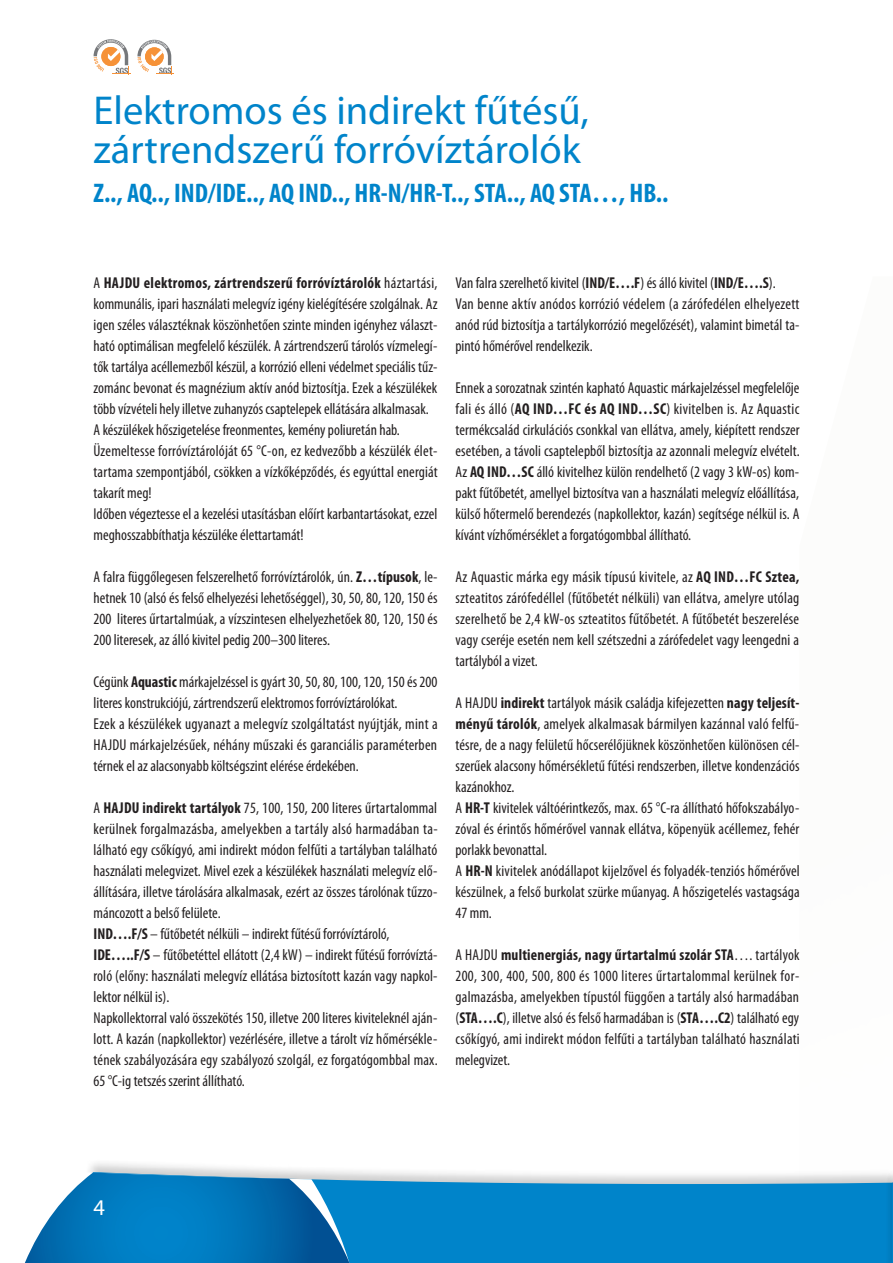
<style>
.page{position:relative;width:893px;height:1263px;background:#fff}
.page>*{position:absolute;margin:0;border:0;box-sizing:border-box;transform-origin:0 0}
.t1{font:40.5px/39px "Myriad Pro";color:#0084ca}
.t2{font:700 condensed 27px "Myriad Pro";color:#0084ca}
.t3{font:22.5px "Myriad Pro";color:#fff}
.t4{font:condensed 15.75px/21px "Myriad Pro";letter-spacing:.005em;color:#231f20}
.s1{font-weight:700}
</style>
<div class="page">
<div style="left:85px;top:1158px;width:808px;height:105px;background:#000;opacity:.2"></div>
<svg style="left:353px;top:1172px;width:531px;height:91px;background:#1b8fcd"></svg>
<svg style="left:25px;top:1171px;width:328px;height:92px;background:#2687c1"></svg>
<div style="left:884px;top:1158px;width:9px;height:105px;background:#000;opacity:.2"></div>
<svg style="left:892px;top:1172px;width:1px;height:91px"></svg>
<svg style="left:137px;top:40px;width:36px;height:35px"></svg>
<svg style="left:94px;top:39px;width:36px;height:36px"></svg>
<h1 class="t1" style="left:94px;top:90px;width:497px">Elektromos és indirekt fűtésű, zártrendszerű forróvíztárolók</h1>
<h2 class="t2" style="left:94px;top:176px;width:576px">Z.., AQ.., IND/IDE.., AQ IND.., HR-N/HR-T.., STA.., AQ STA…, HB..</h2>
<p class="t4" style="left:94px;top:272px;width:346px">A <span class="s1">HAJDU elektromos, zártrendszerű forróvíztárolók</span> háztartási, kommunális, ipari használati melegvíz igény kielégítésére szolgálnak. Az igen széles választéknak köszönhetően szinte minden igényhez választ&shy;ható optimálisan megfelelő készülék. A zártrendszerű tárolós vízmelegí&shy;tők tartálya acéllemezből készül, a korrózió elleni védelmet speciális tűz&shy;zománc bevonat és magnézium aktív anód biztosítja. Ezek a készülékek több vízvételi hely illetve zuhanyzós csaptelepek ellátására alkalmasak.<br>A készülékek hőszigetelése freonmentes, kemény poliuretán hab.<br>Üzemeltesse forróvíztárolóját 65 °C-on, ez kedvezőbb a készülék élet&shy;tartama szempontjából, csökken a vízkőképződés, és egyúttal energiát takarít meg!<br>Időben végeztesse el a kezelési utasításban előírt karbantartásokat, ezzel meghosszabbíthatja készüléke élettartamát!</p>
<p class="t4" style="left:94px;top:566px;width:346px;text-align:justify">A falra függőlegesen felszerelhető forróvíztárolók, ún. <span class="s1">Z…típusok</span>, le&shy;hetnek 10 (alsó és felső elhelyezési lehetőséggel), 30, 50, 80, 120, 150 és 200 literes űrtartalmúak, a vízszintesen elhelyezhetőek 80, 120, 150 és 200 literesek, az álló kivitel pedig 200–300 literes.</p>
<p class="t4" style="left:94px;top:671px;width:346px">Cégünk <span class="s1">Aquastic</span> márkajelzéssel is gyárt 30, 50, 80, 100, 120, 150 és 200 literes konstrukciójú, zártrendszerű elektromos forróvíztárolókat.<br>Ezek a készülékek ugyanazt a melegvíz szolgáltatást nyújtják, mint a HAJDU márkajelzésűek, néhány műszaki és garanciális paraméterben térnek el az alacsonyabb költségszint elérése érdekében.</p>
<p class="t4" style="left:94px;top:797px;width:346px">A <span class="s1">HAJDU indirekt tartályok</span> 75, 100, 150, 200 literes űrtartalommal kerülnek forgalmazásba, amelyekben a tartály alsó harmadában ta&shy;lálható egy csőkígyó, ami indirekt módon felfűti a tartályban található használati melegvizet. Mivel ezek a készülékek használati melegvíz elő&shy;állítására, illetve tárolására alkalmasak, ezért az összes tárolónak tűzzo&shy;máncozott a belső felülete.<br><span class="s1">IND….F/S</span> – fűtőbetét nélküli – indirekt fűtésű forróvíztároló, <span class="s1">IDE…..F/S</span> – fűtőbetéttel ellátott (2,4 kW) – indirekt fűtésű forróvíztá&shy;roló (előny: használati melegvíz ellátása biztosított kazán vagy napkol&shy;lektor nélkül is).<br>Napkollektorral való összekötés 150, illetve 200 literes kiviteleknél aján&shy;lott. A kazán (napkollektor) vezérlésére, illetve a tárolt víz hőmérsékle&shy;tének szabályozására egy szabályozó szolgál, ez forgatógombbal max.<br>65 °C-ig tetszés szerint állítható.</p>
<p class="t4" style="left:455px;top:272px;width:346px">Van falra szerelhető kivitel (<span class="s1">IND/E….F</span>) és álló kivitel (<span class="s1">IND/E….S</span>).<br>Van benne aktív anódos korrózió védelem (a zárófedélen elhelyezett anód rúd biztosítja a tartálykorrózió megelőzését), valamint bimetál ta&shy;pintó hőmérővel rendelkezik.</p>
<p class="t4" style="left:455px;top:377px;width:346px;text-align:justify">Ennek a sorozatnak szintén kapható Aquastic márkajelzéssel megfelelője fali és álló (<span class="s1">AQ IND…FC és AQ IND…SC</span>) kivitelben is. Az Aquastic termékcsalád cirkulációs csonkkal van ellátva, amely, kiépített rendszer esetében, a távoli csaptelepből biztosítja az azonnali melegvíz elvételt.<br>Az <span class="s1">AQ IND…SC</span> álló kivitelhez külön rendelhető (2 vagy 3 kW-os) kom&shy;pakt fűtőbetét, amellyel biztosítva van a használati melegvíz előállítása, külső hőtermelő berendezés (napkollektor, kazán) segítsége nélkül is. A kívánt vízhőmérséklet a forgatógombbal állítható.</p>
<p class="t4" style="left:455px;top:566px;width:346px;text-align:justify">Az Aquastic márka egy másik típusú kivitele, az <span class="s1">AQ IND…FC Sztea, </span>szteatitos zárófedéllel (fűtőbetét nélküli) van ellátva, amelyre utólag szerelhető be 2,4 kW-os szteatitos fűtőbetét. A fűtőbetét beszerelése vagy cseréje esetén nem kell szétszedni a zárófedelet vagy leengedni a tartályból a vizet.</p>
<p class="t4" style="left:455px;top:692px;width:346px">A HAJDU <span class="s1">indirekt</span> tartályok másik családja kifejezetten <span class="s1">nagy teljesít&shy;ményű tárolók</span>, amelyek alkalmasak bármilyen kazánnal való felfű&shy;tésre, de a nagy felületű hőcserélőjüknek köszönhetően különösen cél&shy;szerűek alacsony hőmérsékletű fűtési rendszerben, illetve kondenzációs kazánokhoz.<br>A <span class="s1">HR-T</span> kivitelek váltóérintkezős, max. 65 °C-ra állítható hőfokszabályo&shy;zóval és érintős hőmérővel vannak ellátva, köpenyük acéllemez, fehér porlakk bevonattal.<br>A <span class="s1">HR-N</span> kivitelek anódállapot kijelzővel és folyadék-tenziós hőmérővel készülnek, a felső burkolat szürke műanyag. A hőszigetelés vastagsága 47 mm.</p>
<p class="t4" style="left:455px;top:944px;width:346px;text-align:justify">A HAJDU <span class="s1">multienergiás, nagy űrtartalmú szolár STA</span>…. tartályok 200, 300, 400, 500, 800 és 1000 literes űrtartalommal kerülnek for&shy;galmazásba, amelyekben típustól függően a tartály alsó harmadában (<span class="s1">STA….C</span>), illetve alsó és felső harmadában is (<span class="s1">STA….C2</span>) található egy csőkígyó, ami indirekt módon felfűti a tartályban található használati melegvizet.</p>
<h3 class="t3" style="left:94px;top:1193px;width:13px">4</h3>
</div>
